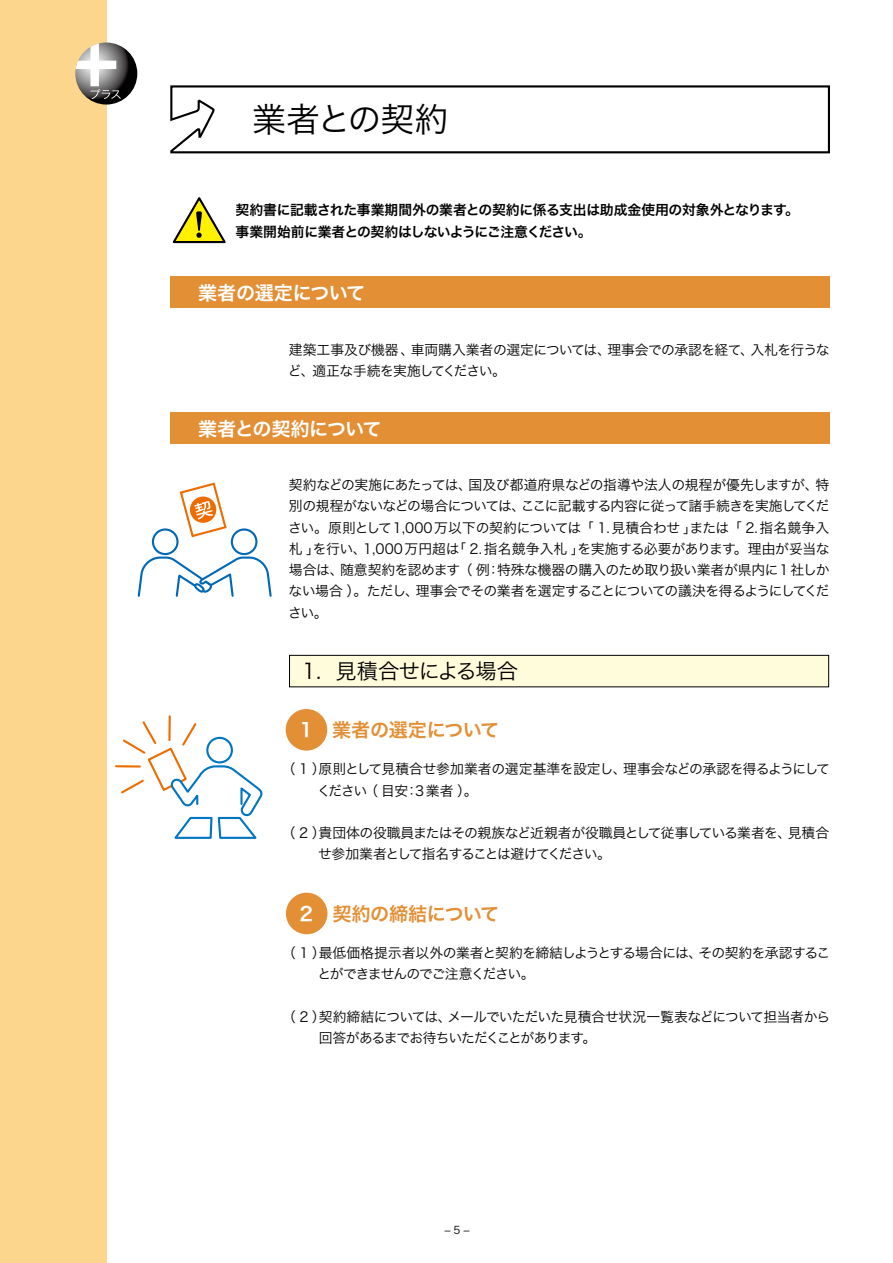
<style>
.page{position:relative;width:893px;height:1263px;background:#fff}
.page>*{position:absolute;margin:0;border:0;box-sizing:border-box;transform-origin:0 0}
.t1{font:34.05px "Hira Kaku Pro W3";letter-spacing:-.03em;color:#000}
.t2{font:21.3px "Hira Kaku Pro W3";letter-spacing:-.04em;color:#000}
.t3{font:19.2px "Hira Kaku Pro W6";letter-spacing:-.02em;color:#e38f36}
.t4{font:19.2px "Hira Kaku Pro W6";letter-spacing:-.02em;color:#fff}
.t5{font:19.2px "Hira Kaku Pro W6";letter-spacing:-.05em;color:#fff}
.t6{font:13.8px/21.3px "Hira Kaku Pro W3";letter-spacing:-.04em;color:#000}
.t7{font:13.8px/21.3px "Hira Kaku Pro W3";letter-spacing:-.02em;color:#000}
.t8{font:13.8px/22.4px "Hira Kaku Pro W6";letter-spacing:-.02em;color:#000}
.t9{font:13.8px/21.3px "Hira Kaku Pro W3";letter-spacing:-.09em;color:#000}
.t10{font:13.8px/21.3px "Hira Kaku Pro W3";letter-spacing:-.075em;color:#000}
.t11{font:13.8px "Hira Kaku Pro W3";letter-spacing:-.06em;color:#000}
.t12{font:13.8px "Hira Kaku Pro W3";letter-spacing:.01em;color:#000}
.t13{font:13.8px "Hira Kaku Pro W3";color:#000}
.t14{font:10.65px "Hira Kaku Pro W3";color:#000}
</style>
<div class="page">
<div style="left:0;top:0;width:106px;height:1263px;background:#fcd68c"></div>
<div style="left:170px;top:276px;width:659px;height:32px;background:#e38f36"></div>
<div style="left:170px;top:412px;width:659px;height:32px;background:#e38f36"></div>
<svg style="left:170px;top:85px;width:660px;height:69px"></svg>
<div style="left:286px;top:893px;width:41px;height:41px;background:#e38f36;border-radius:50%"></div>
<div style="left:286px;top:709px;width:41px;height:42px;background:#e38f36;border-radius:50%"></div>
<div style="left:289px;top:655px;width:540px;height:32px;background:#fffcdb"></div>
<div style="left:289px;top:655px;width:540px;height:32px;border:1px solid #000"></div>
<svg style="left:172px;top:197px;width:54px;height:47px"></svg>
<hr style="left:168px;top:716px;width:3px;height:24px;background:#ed6c00">
<hr style="left:116px;top:765px;width:24px;height:3px;background:#ed6c00">
<svg style="left:119px;top:719px;width:144px;height:120px"></svg>
<svg style="left:179px;top:482px;width:48px;height:56px"></svg>
<div style="left:231px;top:528px;width:26px;height:27px;border:2px solid #0068b7;border-radius:50%"></div>
<div style="left:152px;top:528px;width:27px;height:27px;border:2px solid #0068b7;border-radius:50%"></div>
<svg style="left:137px;top:555px;width:135px;height:42px"></svg>
<svg style="left:75px;top:43px;width:62px;height:62px"></svg>
<svg style="left:76px;top:43px;width:45px;height:56px;background:#aca7a0"></svg>
<h1 class="t1" style="left:252px;top:89px;width:198px">業者との契約</h1>
<p class="t8" style="left:236px;top:198px;width:565px">契約書に記載された事業期間外の業者との契約に係る支出は助成金使用の対象外となります。事業開始前に業者との契約はしないようにご注意ください。</p>
<h3 class="t4" style="left:198px;top:275px;width:169px">業者の選定について</h3>
<p class="t6" style="left:312px;top:338px;width:195px;text-indent:-23px">建築工事及び機器、<br>適正な手続を実施してください。</p>
<p class="t6" style="left:607px;top:338px;width:148px">理事会での承認を経て、</p>
<p class="t6" style="left:411px;top:338px;width:202px">車両購入業者の選定については、</p>
<p class="t6" style="left:750px;top:338px;width:81px">入札を行うな</p>
<p class="t6" style="left:288px;top:359px;width:28px">ど、</p>
<h3 class="t5" style="left:198px;top:411px;width:185px">業者との契約について</h3>
<p class="t7" style="left:469px;top:473px;width:352px">国及び都道府県などの指導や法人の規程が優先しますが、</p>
<p class="t10" style="left:289px;top:473px;width:184px">契約などの実施にあたっては、</p>
<p class="t6" style="left:815px;top:473px;width:15px">特</p>
<p class="t6" style="left:521px;top:495px;width:310px">ここに記載する内容に従って諸手続きを実施してくだ</p>
<p class="t6" style="left:289px;top:495px;width:238px">別の規程がないなどの場合については、</p>
<p class="t12" style="left:690px;top:515px;width:141px">または「 2.指名競争入</p>
<p class="t7" style="left:577px;top:516px;width:254px;text-indent:-289px">さい。原則として1,000万以下の契約については「 1.見積合わせ」<br>を実施する必要があります。理由が妥当な</p>
<p class="t6" style="left:452px;top:537px;width:134px">「 2.指名競争入札」</p>
<p class="t6" style="left:313px;top:537px;width:55px">を行い、</p>
<p class="t6" style="left:289px;top:537px;width:33px">札」</p>
<p class="t13" style="left:363px;top:536px;width:98px">1,000万円超は</p>
<p class="t6" style="left:340px;top:558px;width:151px">随意契約を認めます（例</p>
<p class="t6" style="left:497px;top:558px;width:334px">特殊な機器の購入のため取り扱い業者が県内に1 社しか</p>
<p class="t6" style="left:289px;top:558px;width:56px">場合は、</p>
<p class="t6" style="left:487px;top:558px;width:15px">：</p>
<p class="t6" style="left:416px;top:580px;width:415px">理事会でその業者を選定することについての議決を得るようにしてくだ</p>
<p class="t6" style="left:288px;top:580px;width:132px">ない場合）。ただし、さい。</p>
<h2 class="t2" style="left:302px;top:652px;width:21px">1.</h2>
<h2 class="t2" style="left:336px;top:652px;width:184px">見積合せによる場合</h2>
<h3 class="t4" style="left:299px;top:712px;width:15px">1</h3>
<h3 class="t3" style="left:332px;top:712px;width:169px">業者の選定について</h3>
<p class="t7" style="left:319px;top:757px;width:309px">原則として見積合せ参加業者の選定基準を設定し、</p>
<p class="t6" style="left:623px;top:757px;width:208px">理事会などの承認を得るようにして</p>
<p class="t6" style="left:282px;top:757px;width:45px">（1）</p>
<p class="t6" style="left:365px;top:779px;width:45px">（目安</p>
<p class="t6" style="left:405px;top:779px;width:74px">：3 業者 。(</p>
<p class="t6" style="left:317px;top:779px;width:52px">ください</p>
<p class="t6" style="left:319px;top:821px;width:474px">貴団体の役職員またはその親族など近親者が役職員として従事している業者を、</p>
<p class="t9" style="left:318px;top:821px;width:294px;text-indent:-36px">（2）<br>せ参加業者として指名することは避けてください。</p>
<p class="t6" style="left:788px;top:821px;width:43px">見積合</p>
<h3 class="t4" style="left:300px;top:896px;width:15px">2</h3>
<h3 class="t3" style="left:332px;top:896px;width:169px">契約の締結について</h3>
<p class="t6" style="left:319px;top:941px;width:385px">最低価格提示者以外の業者と契約を締結しようとする場合には、</p>
<p class="t10" style="left:318px;top:941px;width:219px;text-indent:-35px">（1）<br>とができませんのでご注意ください。</p>
<p class="t11" style="left:447px;top:1004px;width:384px">メールでいただいた見積合せ状況一覧表などについて担当者から</p>
<p class="t6" style="left:698px;top:941px;width:133px">その契約を承認するこ</p>
<p class="t6" style="left:319px;top:1005px;width:134px">契約締結については、</p>
<p class="t9" style="left:319px;top:1005px;width:279px;text-indent:-37px">（2）<br>回答があるまでお待ちいただくことがあります。</p>
<p class="t14" style="left:444px;top:1220px;width:27px">−5−</p>
</div>
